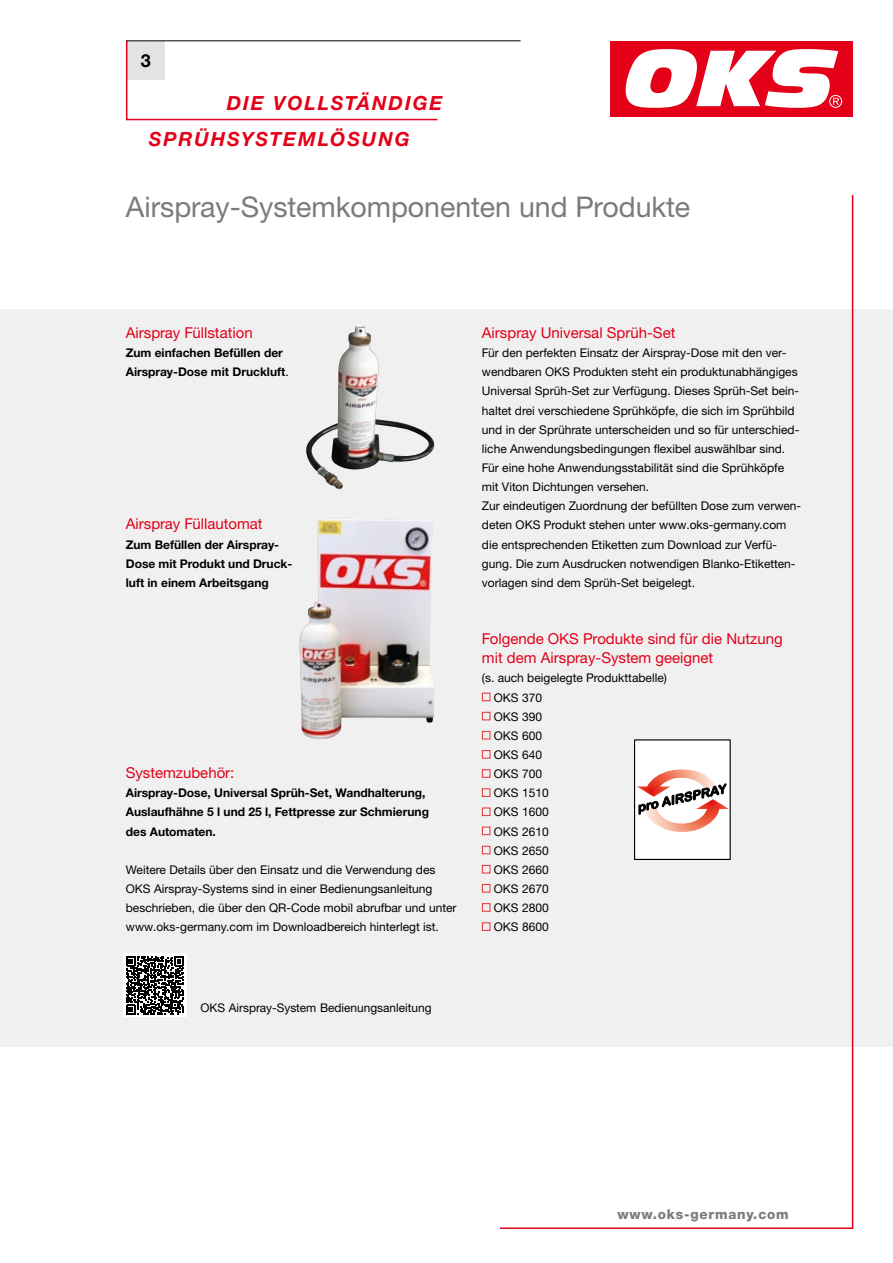
<style>
.page{position:relative;width:893px;height:1263px;background:#fff}
.page>*{position:absolute;margin:0;border:0;box-sizing:border-box;transform-origin:0 0}
.t1{font:28.5px "Helvetica Neue LTW1 G";color:#7b7b7a}
.t2{font:italic 700 19.5px/36px "Helvetica Neue LTW1 G";letter-spacing:.1em;color:#e30018}
.t3{font:700 18px "Helvetica Neue LTW1 G";color:#000}
.t4{font:15px/19.2px "Helvetica Neue LTW1 G";color:#e30018}
.t5{font:800 13.5px "Helvetica Neue LT Std";letter-spacing:.06em;color:#7b7b7a}
.t6{font:12px/19.2px "Helvetica Neue LTW1 G";color:#000}
.t7{font:700 12px/19.2px "Helvetica Neue LTW1 G";color:#000}
.s1{font-weight:400}
</style>
<div class="page">
<div style="left:0;top:309px;width:893px;height:737px;background:#f0f0f0"></div>
<svg style="left:126px;top:41px;width:313px;height:80px"></svg>
<hr style="left:126px;top:40px;width:395px;height:1px;background:#000">
<div style="left:610px;top:41px;width:243px;height:76px;background:#e30018"></div>
<svg style="left:626px;top:49px;width:216px;height:59px"></svg>
<div style="left:482px;top:693px;width:8px;height:8px;border:1px solid #e73230"></div>
<div style="left:482px;top:712px;width:8px;height:8px;border:1px solid #e73230"></div>
<div style="left:482px;top:731px;width:8px;height:8px;border:1px solid #e73230"></div>
<div style="left:482px;top:750px;width:8px;height:9px;border:1px solid #e73230"></div>
<div style="left:482px;top:769px;width:8px;height:9px;border:1px solid #e73230"></div>
<div style="left:482px;top:788px;width:8px;height:9px;border:1px solid #e73230"></div>
<div style="left:482px;top:807px;width:8px;height:9px;border:1px solid #e73230"></div>
<div style="left:482px;top:827px;width:8px;height:8px;border:1px solid #e73230"></div>
<div style="left:482px;top:846px;width:8px;height:8px;border:1px solid #e73230"></div>
<div style="left:482px;top:865px;width:8px;height:8px;border:1px solid #e73230"></div>
<div style="left:482px;top:884px;width:8px;height:8px;border:1px solid #e73230"></div>
<div style="left:482px;top:903px;width:8px;height:9px;border:1px solid #e73230"></div>
<div style="left:482px;top:922px;width:8px;height:9px;border:1px solid #e73230"></div>
<img style="left:306px;top:326px;width:128px;height:163px">
<img style="left:299px;top:518px;width:135px;height:221px">
<svg style="left:498px;top:194px;width:356px;height:1035px"></svg>
<div style="left:123px;top:953px;width:63px;height:64px;background:#fff"></div>
<svg style="left:126px;top:956px;width:58px;height:58px"></svg>
<div style="left:635px;top:740px;width:95px;height:119px;background:#fff"></div>
<img style="left:637px;top:769px;width:77px;height:19px">
<img style="left:647px;top:807px;width:82px;height:25px">
<svg style="left:639px;top:784px;width:87px;height:30px"></svg>
<div style="left:634px;top:739px;width:97px;height:121px;border:1px solid #000"></div>
<h3 class="t3" style="left:141px;top:49px;width:12px">3</h3>
<h2 class="t2" style="left:149px;top:85px;width:295px;text-indent:78px">DIE VOLLSTÄNDIGE<br>SPRÜHSYSTEMLÖSUNG</h2>
<h1 class="t1" style="left:126px;top:190px;width:566px">Airspray-Systemkomponenten und Produkte</h1>
<p class="t4" style="left:126px;top:323px;width:128px">Airspray Füllstation</p>
<p class="t7" style="left:126px;top:343px;width:164px">Zum einfachen Befüllen der<br>Airspray-Dose mit Druckluft<span class="s1">.</span></p>
<p class="t4" style="left:126px;top:514px;width:138px">Airspray Füllautomat</p>
<p class="t7" style="left:126px;top:535px;width:168px">Zum Befüllen der Airspray-<br>Dose mit Produkt und Druck&shy;luft in einem Arbeitsgang</p>
<p class="t4" style="left:126px;top:763px;width:110px">Systemzubehör:</p>
<p class="t7" style="left:126px;top:783px;width:305px">Airspray-Dose, Universal Sprüh-Set, Wandhalterung,<br>Auslaufhähne 5 l und 25 l, Fettpresse zur Schmierung des Automaten.</p>
<p class="t6" style="left:126px;top:860px;width:332px">Weitere Details über den Einsatz und die Verwendung des OKS Airspray-Systems sind in einer Bedienungsanleitung beschrieben, die über den QR-Code mobil abrufbar und unter www.oks-germany.com im Downloadbereich hinterlegt ist.</p>
<p class="t4" style="left:482px;top:323px;width:195px">Airspray Universal Sprüh-Set</p>
<p class="t6" style="left:482px;top:343px;width:321px">Für den perfekten Einsatz der Airspray-Dose mit den ver&shy;wendbaren OKS Produkten steht ein produktunabhängiges Universal Sprüh-Set zur Verfügung. Dieses Sprüh-Set bein&shy;haltet drei verschiedene Sprühköpfe, die sich im Sprühbild und in der Sprührate unterscheiden und so für unterschied&shy;liche Anwendungsbedingungen flexibel auswählbar sind.<br>Für eine hohe Anwendungsstabilität sind die Sprühköpfe mit Viton Dichtungen versehen.<br>Zur eindeutigen Zuordnung der befüllten Dose zum verwen&shy;deten OKS Produkt stehen unter www.oks-germany.com die entsprechenden Etiketten zum Download zur Verfü&shy;gung. Die zum Ausdrucken notwendigen Blanko-Etiketten&shy;vorlagen sind dem Sprüh-Set beigelegt.</p>
<p class="t4" style="left:482px;top:629px;width:302px">Folgende OKS Produkte sind für die Nutzung mit dem Airspray-System geeignet</p>
<p class="t6" style="left:494px;top:668px;width:175px;text-indent:-12px">(s. auch beigelegte Produkttabelle)<br>OKS 370<br>OKS 390<br>OKS 600<br>OKS 640<br>OKS 700<br>OKS 1510<br>OKS 1600<br>OKS 2610<br>OKS 2650<br>OKS 2660<br>OKS 2670<br>OKS 2800<br>OKS 8600</p>
<p class="t6" style="left:201px;top:998px;width:233px">OKS Airspray-System Bedienungsanleitung</p>
<p class="t5" style="left:617px;top:1206px;width:173px">www.oks-germany.com</p>
</div>
